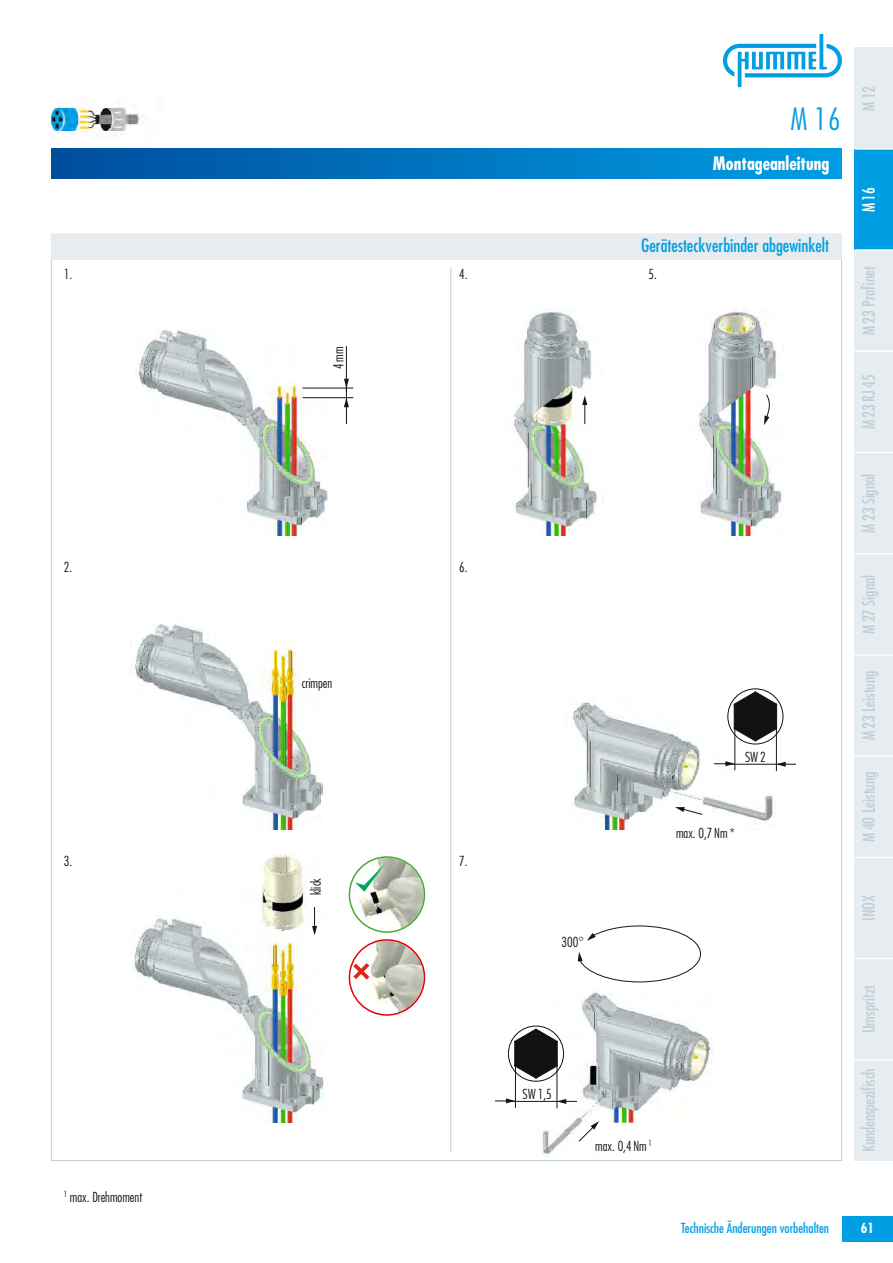
<style>
.page{position:relative;width:893px;height:1263px;background:#fff}
.page>*{position:absolute;margin:0;border:0;box-sizing:border-box;transform-origin:0 0}
.t1{font:300 condensed 30px "Futura Std";color:#009ee3}
.t2{font:condensed 18px "Futura Std";color:#009ee3}
.t3{font:700 condensed 18px "Futura Std";color:#fff}
.t4{font:condensed 16.5px "Futura Std";color:#bfcfd8}
.t5{font:condensed 16.5px "Futura Std";color:#fff}
.t6{font:300 condensed 13.5px "Futura Std";color:#171615}
.t7{font:condensed 13.5px "Futura Std";color:#009ee3}
.t8{font:700 condensed 13.5px "Futura Std";color:#fff}
</style>
<div class="page">
<div style="left:855px;top:149px;width:38px;height:101px;background:#009ee3"></div>
<div style="left:855px;top:250px;width:38px;height:101px;background:#e6ecef"></div>
<div style="left:855px;top:48px;width:38px;height:101px;background:#e6ecef"></div>
<div style="left:855px;top:351px;width:38px;height:101px;background:#e6ecef"></div>
<div style="left:855px;top:452px;width:38px;height:102px;background:#e6ecef"></div>
<div style="left:855px;top:554px;width:38px;height:101px;background:#e6ecef"></div>
<div style="left:855px;top:655px;width:38px;height:101px;background:#e6ecef"></div>
<div style="left:855px;top:756px;width:38px;height:101px;background:#e6ecef"></div>
<div style="left:855px;top:857px;width:38px;height:101px;background:#e6ecef"></div>
<div style="left:855px;top:958px;width:38px;height:102px;background:#e6ecef"></div>
<div style="left:855px;top:1060px;width:38px;height:101px;background:#e6ecef"></div>
<hr style="left:855px;top:249px;width:38px;height:2px;background:#fff">
<hr style="left:855px;top:350px;width:38px;height:2px;background:#fff">
<hr style="left:855px;top:148px;width:38px;height:2px;background:#fff">
<hr style="left:855px;top:452px;width:38px;height:1px;background:#fff">
<hr style="left:855px;top:553px;width:38px;height:1px;background:#fff">
<hr style="left:855px;top:654px;width:38px;height:2px;background:#fff">
<hr style="left:855px;top:755px;width:38px;height:2px;background:#fff">
<hr style="left:855px;top:856px;width:38px;height:2px;background:#fff">
<hr style="left:855px;top:958px;width:38px;height:1px;background:#fff">
<hr style="left:855px;top:1059px;width:38px;height:1px;background:#fff">
<div style="left:842px;top:1216px;width:51px;height:26px;background:#009ee3"></div>
<div style="left:51px;top:149px;width:791px;height:30px;background:linear-gradient(to right,#004d9e,#009ee3)"></div>
<img style="left:51px;top:103px;width:92px;height:35px">
<img style="left:136px;top:330px;width:196px;height:206px">
<img style="left:130px;top:621px;width:194px;height:208px">
<img style="left:132px;top:855px;width:193px;height:268px">
<img style="left:514px;top:308px;width:83px;height:228px">
<img style="left:698px;top:308px;width:86px;height:228px">
<img style="left:571px;top:699px;width:204px;height:130px">
<img style="left:534px;top:991px;width:177px;height:166px">
<hr style="left:450px;top:268px;width:1px;height:884px;background:#bfcfd8">
<svg style="left:578px;top:925px;width:123px;height:57px"></svg>
<svg style="left:734px;top:692px;width:43px;height:49px"></svg>
<div style="left:728px;top:689px;width:55px;height:55px;border:1px solid #111212;border-radius:50%"></div>
<hr style="left:776px;top:726px;width:1px;height:45px;background:#171615">
<hr style="left:730px;top:764px;width:66px;height:1px;background:#171615">
<svg style="left:776px;top:762px;width:10px;height:5px"></svg>
<hr style="left:734px;top:723px;width:1px;height:47px;background:#171615">
<svg style="left:715px;top:761px;width:20px;height:5px"></svg>
<svg style="left:515px;top:1029px;width:42px;height:49px"></svg>
<div style="left:508px;top:1026px;width:56px;height:55px;border:1px solid #111212;border-radius:50%"></div>
<hr style="left:557px;top:1063px;width:1px;height:45px;background:#171615">
<hr style="left:510px;top:1101px;width:67px;height:1px;background:#171615">
<hr style="left:515px;top:1061px;width:1px;height:47px;background:#171615">
<svg style="left:495px;top:1098px;width:20px;height:5px"></svg>
<svg style="left:349px;top:856px;width:76px;height:77px"></svg>
<svg style="left:349px;top:939px;width:76px;height:77px"></svg>
<hr style="left:303px;top:388px;width:50px;height:1px;background:#171615">
<hr style="left:346px;top:347px;width:1px;height:52px;background:#171615">
<hr style="left:303px;top:397px;width:50px;height:1px;background:#111212">
<svg style="left:344px;top:398px;width:5px;height:25px"></svg>
<svg style="left:344px;top:379px;width:5px;height:13px"></svg>
<svg style="left:312px;top:907px;width:5px;height:28px"></svg>
<svg style="left:764px;top:394px;width:7px;height:31px"></svg>
<svg style="left:781px;top:390px;width:1px;height:29px"></svg>
<svg style="left:582px;top:396px;width:5px;height:28px"></svg>
<svg style="left:674px;top:805px;width:29px;height:10px"></svg>
<svg style="left:578px;top:1121px;width:21px;height:21px"></svg>
<svg style="left:557px;top:1099px;width:23px;height:12px"></svg>
<svg style="left:610px;top:1146px;width:9px;height:11px"></svg>
<svg style="left:723px;top:34px;width:119px;height:53px"></svg>
<div style="left:51px;top:234px;width:791px;height:25px;background:#e6ecef"></div>
<h1 class="t1" style="left:790px;top:106px;width:52px">M 16</h1>
<p class="t4" style="left:861px;top:111px;width:26px;rotate:-90deg">M 12</p>
<p class="t3" style="left:713px;top:155px;width:118px">Montageanleitung</p>
<p class="t5" style="left:861px;top:212px;width:26px;rotate:-90deg">M 16</p>
<p class="t2" style="left:641px;top:238px;width:190px">Gerätesteckverbinder abgewinkelt</p>
<p class="t6" style="left:64px;top:268px;width:10px">1.</p>
<p class="t6" style="left:459px;top:268px;width:10px">4.</p>
<p class="t6" style="left:648px;top:268px;width:10px">5.</p>
<p class="t4" style="left:861px;top:335px;width:70px;rotate:-90deg">M 23 Profinet</p>
<p class="t6" style="left:333px;top:369px;width:24px;rotate:-90deg">4 mm</p>
<p class="t4" style="left:861px;top:429px;width:56px;rotate:-90deg">M 23 RJ 45</p>
<p class="t4" style="left:861px;top:533px;width:61px;rotate:-90deg">M 23 Signal</p>
<p class="t6" style="left:64px;top:562px;width:10px">2.</p>
<p class="t6" style="left:459px;top:562px;width:10px">6.</p>
<p class="t6" style="left:302px;top:677px;width:32px">crimpen</p>
<p class="t6" style="left:745px;top:751px;width:22px">SW 2</p>
<p class="t6" style="left:676px;top:827px;width:60px">max. 0,7 nm *</p>
<p class="t4" style="left:861px;top:634px;width:61px;rotate:-90deg">M 27 Signal</p>
<p class="t4" style="left:861px;top:740px;width:71px;rotate:-90deg">M 23 Leistung</p>
<p class="t4" style="left:861px;top:842px;width:71px;rotate:-90deg">M 40 Leistung</p>
<p class="t6" style="left:64px;top:855px;width:10px">3.</p>
<p class="t6" style="left:459px;top:855px;width:10px">7.</p>
<p class="t6" style="left:310px;top:895px;width:19px;rotate:-90deg">klick</p>
<p class="t4" style="left:861px;top:921px;width:28px;rotate:-90deg">INOX</p>
<p class="t6" style="left:562px;top:936px;width:24px">300°</p>
<p class="t6" style="left:523px;top:1088px;width:31px">SW 1,5</p>
<p class="t6" style="left:595px;top:1140px;width:58px">max. 0,4 nm <sup>1</sup></p>
<p class="t4" style="left:861px;top:1033px;width:50px;rotate:-90deg">Umspritzt</p>
<p class="t4" style="left:861px;top:1152px;width:85px;rotate:-90deg">Kundenspezifisch</p>
<p class="t6" style="left:64px;top:1191px;width:80px"><sup>1</sup> max. drehmoment</p>
<p class="t7" style="left:681px;top:1222px;width:150px">Technische Änderungen vorbehalten</p>
<p class="t8" style="left:861px;top:1222px;width:15px">61</p>
</div>
